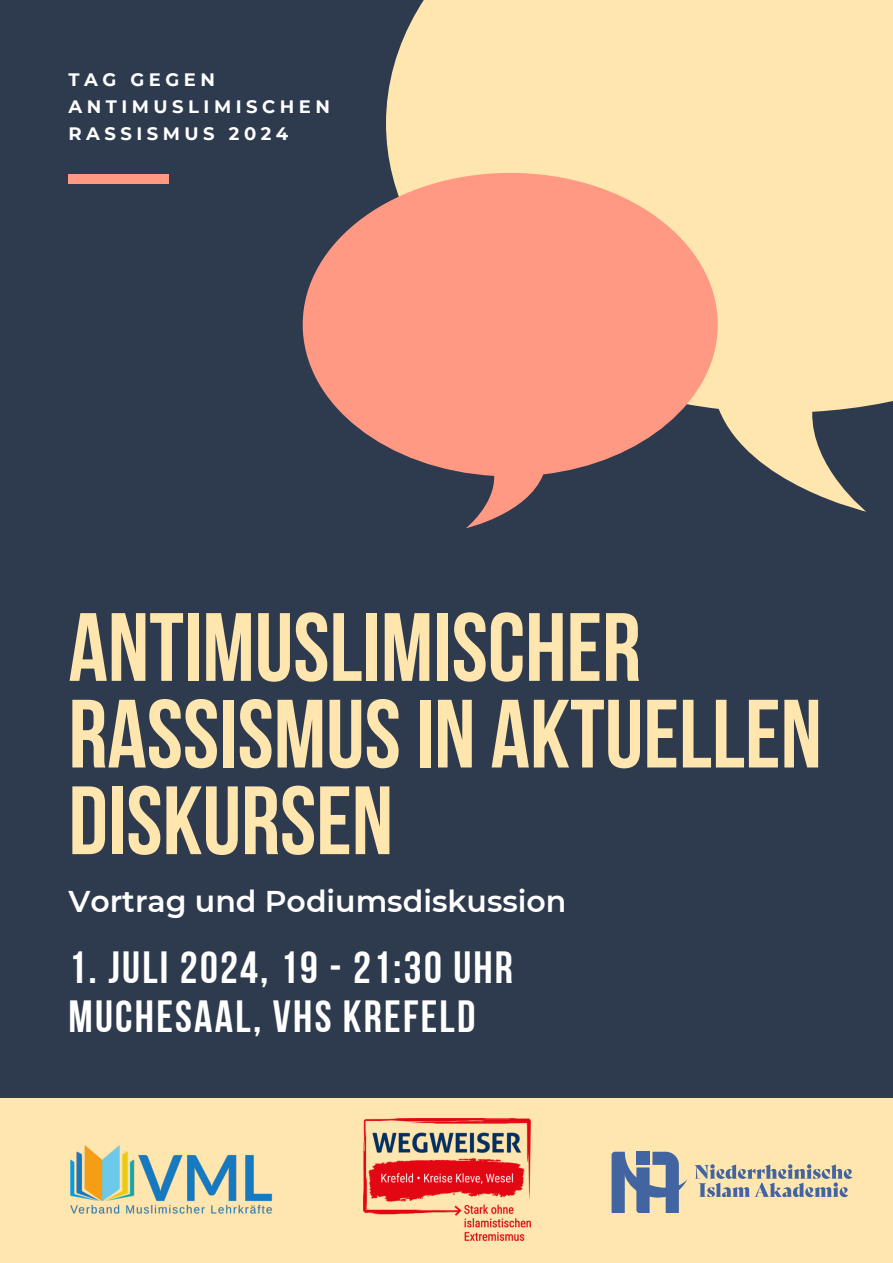
<style>
.page{position:relative;width:893px;height:1263px;background:#2e3a4d}
.page>*{position:absolute;margin:0;border:0;box-sizing:border-box;transform-origin:0 0}
.t1{font:96.75px/86.6px "Bebas Neue Cyrillic";color:#ffe5ae}
.t2{font:45px/49.5px "Bebas Neue Cyrillic";letter-spacing:.05em;color:#fff}
.t3{font:600 30px "Montserrat";color:#fff}
.t4{font:700 18px/27px "Montserrat";letter-spacing:.25em;color:#fff}
</style>
<div class="page">
<svg style="left:386px;top:0;width:507px;height:511px;fill:#ffe5ae"></svg>
<svg style="left:303px;top:173px;width:415px;height:355px;fill:#ff9984"></svg>
<div style="left:68px;top:174px;width:101px;height:10px;background:#ff9984"></div>
<div style="left:0;top:1098px;width:893px;height:165px;background:#ffe5ae"></div>
<img style="left:363px;top:1118px;width:167px;height:122px">
<img style="left:70px;top:1145px;width:203px;height:69px">
<svg style="left:694px;top:1164px;width:158px;height:33px"></svg>
<svg style="left:611px;top:1152px;width:76px;height:61px"></svg>
<p class="t4" style="left:68px;top:65px;width:263px">TAG GEGEN<br>ANTIMUSLIMISCHEN<br>RASSISMUS 2024</p>
<p class="t1" style="left:68px;top:603px;width:755px">ANTIMUSLIMISCHER<br>RASSISMUS IN AKTUELLEN<br>DISKURSEN</p>
<p class="t3" style="left:68px;top:880px;width:499px">Vortrag und Podiumsdiskussion</p>
<p class="t2" style="left:68px;top:942px;width:446px">1. JULI 2024, 19 - 21:30 UHR<br>MUCHESAAL, VHS KREFELD</p>
</div>
